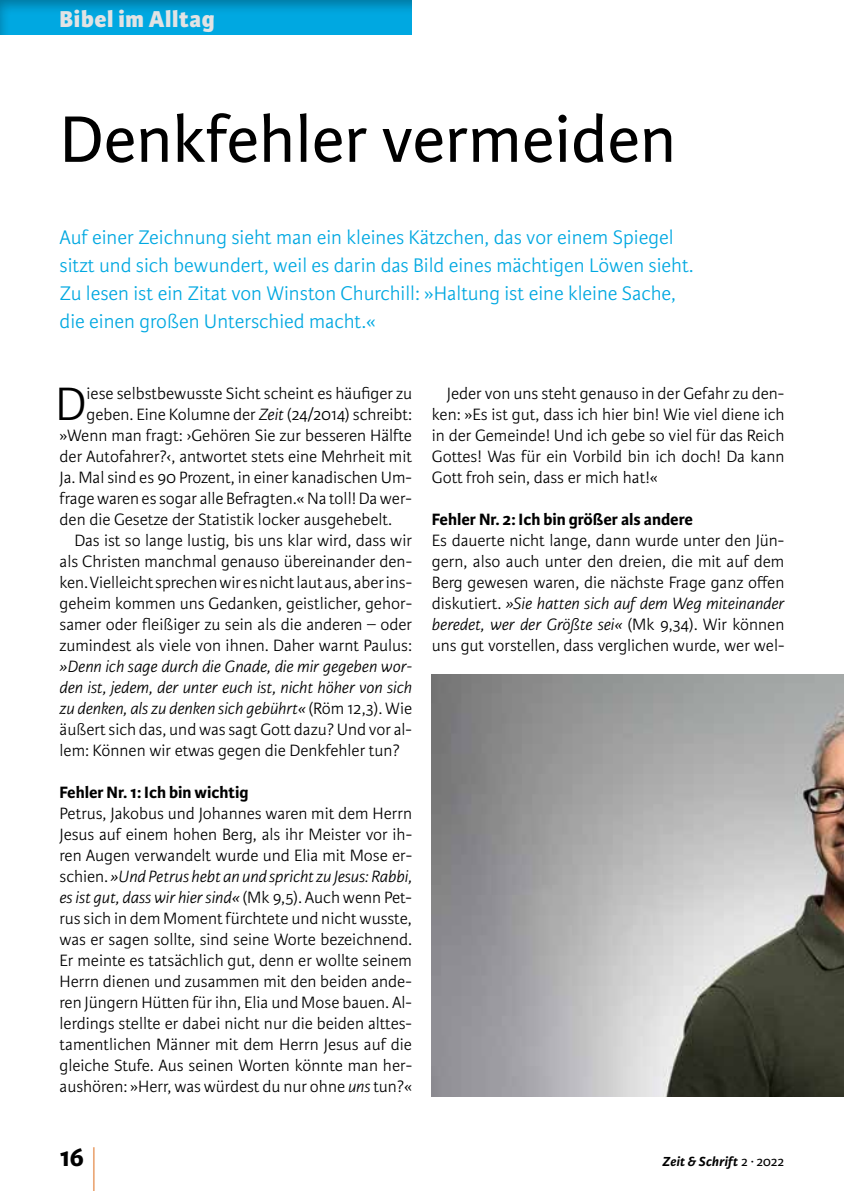
<style>
.page{position:relative;width:844px;height:1191px;background:#fff}
.page>*{position:absolute;margin:0;border:0;box-sizing:border-box;transform-origin:0 0}
.t1{font:70px "Karmina Sans Basic";color:#000}
.t2{font:300 59.5px "Karmina Sans Basic";color:#df7427;scale:.29 1}
.t3{font:300 49.88px "Karmina Sans Basic";color:#000}
.t4{font:700 28px "Karmina Sans Basic";color:#000}
.t5{font:800 24.5px "Karmina Sans Basic";letter-spacing:.03em;color:#e2e3e4}
.t6{font:300 21px/28px "Karmina Sans Basic";color:#00a8e1}
.t7{font:300 17.5px/21px "Karmina Sans Basic";color:#000;text-align:justify}
.t8{font:italic 300 17.5px/21px "Karmina Sans Basic";color:#000;text-align:justify}
.t9{font:700 17.5px "Karmina Sans Basic";color:#000}
.t10{font:italic 700 14px "Karmina Sans Basic";letter-spacing:.015em;color:#000}
.s1{font-style:italic}
.s2{font-style:normal}
.s3{font-weight:400;font-style:normal}
</style>
<div class="page">
<div style="left:0;top:0;width:413px;height:35px;background:#000;opacity:.3"></div>
<img style="left:432px;top:675px;width:411px;height:421px">
<h3 class="t5" style="left:60px;top:4px;width:157px">Bibel im Alltag</h3>
<h1 class="t1" style="left:60px;top:100px;width:618px">Denkfehler vermeiden</h1>
<p class="t6" style="left:60px;top:224px;width:635px">Auf einer Zeichnung sieht man ein kleines Kätzchen, das vor einem Spiegel sitzt und sich bewundert, weil es darin das Bild eines mächtigen Löwen sieht.<br>Zu lesen ist ein Zitat von Winston Churchill: »Haltung ist eine kleine Sache, die einen großen Unterschied macht.«</p>
<h3 class="t3" style="left:55px;top:377px;width:33px">D</h3>
<p class="t7" style="left:87px;top:383px;width:327px">iese selbstbewusste Sicht scheint es häufiger zu</p>
<p class="t7" style="left:87px;top:404px;width:327px">geben. Eine Kolumne der <span class="s1">Zeit</span> (24/2014) schreibt:</p>
<p class="t7" style="left:60px;top:425px;width:354px">»Wenn man fragt: ›Gehören Sie zur besseren Hälfte</p>
<p class="t7" style="left:60px;top:446px;width:354px">der Autofahrer?‹, antwortet stets eine Mehrheit mit</p>
<p class="t7" style="left:60px;top:467px;width:354px">Ja. Mal sind es 90 Prozent, in einer kanadischen Um-</p>
<p class="t7" style="left:60px;top:488px;width:354px">frage waren es sogar alle Befragten.« Na toll! Da wer-</p>
<p class="t7" style="left:60px;top:509px;width:334px">den die Gesetze der Statistik locker ausgehebelt.</p>
<p class="t7" style="left:74px;top:530px;width:339px">Das ist so lange lustig, bis uns klar wird, dass wir</p>
<p class="t7" style="left:60px;top:551px;width:354px">als Christen manchmal genauso übereinander den-</p>
<p class="t7" style="left:60px;top:572px;width:354px">ken. Vielleicht sprechen wir es nicht laut aus, aber ins-</p>
<p class="t7" style="left:60px;top:593px;width:354px">geheim kommen uns Gedanken, geistlicher, gehor-</p>
<p class="t7" style="left:60px;top:614px;width:354px">samer oder fleißiger zu sein als die anderen – oder</p>
<p class="t7" style="left:60px;top:635px;width:354px">zumindest als viele von ihnen. Daher warnt Paulus:</p>
<p class="t8" style="left:60px;top:656px;width:354px">»Denn ich sage durch die Gnade, die mir gegeben wor&shy;den ist, jedem, der unter euch ist, nicht höher von sich zu denken, als zu denken sich gebührt« <span class="s2">(Röm 12,3). Wie äußert sich das, und was sagt Gott dazu? Und vor al&shy;lem: Können wir etwas gegen die Denkfehler tun?</span></p>
<p class="t9" style="left:60px;top:782px;width:190px">Fehler Nr. 1: Ich bin wichtig</p>
<p class="t7" style="left:60px;top:803px;width:354px">Petrus, Jakobus und Johannes waren mit dem Herrn Jesus auf einem hohen Berg, als ihr Meister vor ih&shy;ren Augen verwandelt wurde und Elia mit Mose er&shy;schien. <span class="s1">»Und Petrus hebt an und spricht zu Jesus: Rabbi, es ist gut, dass wir hier sind«</span> (Mk 9,5). Auch wenn Pet&shy;rus sich in dem Moment fürchtete und nicht wusste, was er sagen sollte, sind seine Worte bezeichnend.<br>Er meinte es tatsächlich gut, denn er wollte seinem Herrn dienen und zusammen mit den beiden ande&shy;ren Jüngern Hütten für ihn, Elia und Mose bauen. Al&shy;lerdings stellte er dabei nicht nur die beiden alttes&shy;tamentlichen Männer mit dem Herrn Jesus auf die gleiche Stufe. Aus seinen Worten könnte man her&shy;aushören: »Herr, was würdest du nur ohne <span class="s1">uns</span> tun?«</p>
<p class="t7" style="left:432px;top:383px;width:354px;text-indent:15px">Jeder von uns steht genauso in der Gefahr zu den&shy;ken: »Es ist gut, dass ich hier bin! Wie viel diene ich in der Gemeinde! Und ich gebe so viel für das Reich Gottes! Was für ein Vorbild bin ich doch! Da kann Gott froh sein, dass er mich hat!«</p>
<p class="t9" style="left:432px;top:509px;width:262px">Fehler Nr. 2: Ich bin größer als andere</p>
<p class="t7" style="left:432px;top:530px;width:354px">Es dauerte nicht lange, dann wurde unter den Jün&shy;gern, also auch unter den dreien, die mit auf dem Berg gewesen waren, die nächste Frage ganz offen diskutiert. <span class="s1">»Sie hatten sich auf dem Weg miteinander beredet, wer der Größte sei«</span> (Mk 9,34). Wir können uns gut vorstellen, dass verglichen wurde, wer wel-</p>
<h3 class="t4" style="left:60px;top:1141px;width:26px">16</h3>
<h2 class="t2" style="left:92px;top:1140px;width:17px">|</h2>
<p class="t10" style="left:662px;top:1153px;width:123px">Zeit &amp; Schrift <span class="s3">2 ∙ 2022</span></p>
</div>
